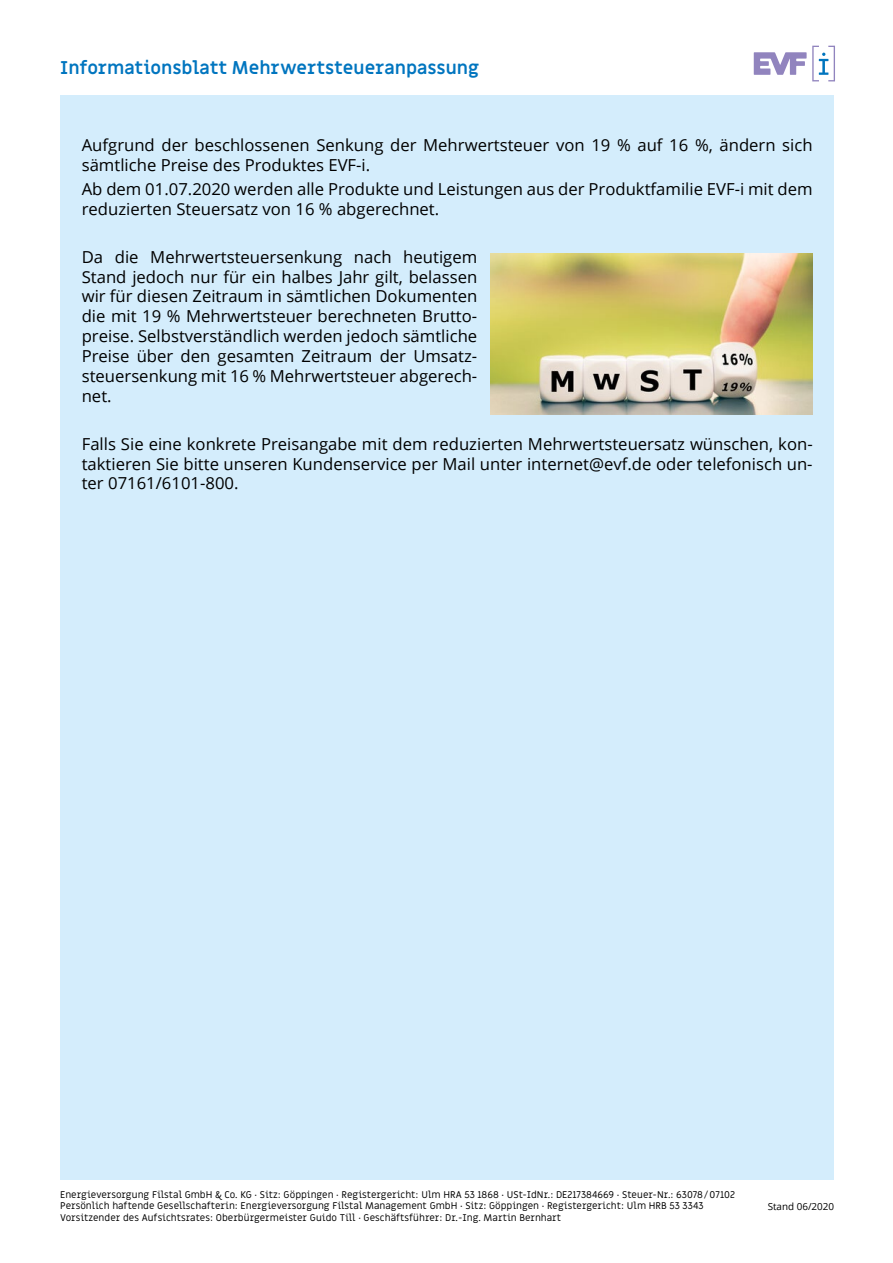
<style>
.page{position:relative;width:893px;height:1263px;background:#fff}
.page>*{position:absolute;margin:0;border:0;box-sizing:border-box;transform-origin:0 0}
.t1{font:700 18px "Miriam Libre";color:#0075bf}
.t2{font:16.5px/19.8px "Open Sans";color:#000}
.t3{font:9.75px/11.7px "Miriam Libre";color:#000}
.t4{font:9.75px "Open Sans";color:#000}
</style>
<div class="page">
<div style="left:60px;top:95px;width:774px;height:1084px;background:#d4edfc"></div>
<svg style="left:754px;top:46px;width:81px;height:35px"></svg>
<img style="left:490px;top:254px;width:323px;height:161px">
<p class="t1" style="left:60px;top:57px;width:420px">Informationsblatt Mehrwertsteueranpassung</p>
<p class="t2" style="left:82px;top:134px;width:732px">Aufgrund der beschlossenen Senkung der Mehrwertsteuer von 19 % auf 16 %, ändern sich sämtliche Preise des Produktes EVF-i.</p>
<p class="t2" style="left:82px;top:178px;width:732px">Ab dem 01.07.2020 werden alle Produkte und Leistungen aus der Produktfamilie EVF-i mit dem reduzierten Steuersatz von 16 % abgerechnet.</p>
<p class="t2" style="left:82px;top:246px;width:397px;text-align:justify">Da die Mehrwertsteuersenkung nach heutigem Stand jedoch nur für ein halbes Jahr gilt, belassen wir für diesen Zeitraum in sämtlichen Dokumenten die mit 19 % Mehrwertsteuer berechneten Brutto&shy;preise. Selbstverständlich werden jedoch sämtliche Preise über den gesamten Zeitraum der Umsatz&shy;steuersenkung mit 16 % Mehrwertsteuer abgerech&shy;net.</p>
<p class="t2" style="left:82px;top:433px;width:732px;text-align:justify">Falls Sie eine konkrete Preisangabe mit dem reduzierten Mehrwertsteuersatz wünschen, kon&shy;taktieren Sie bitte unseren Kundenservice per Mail unter internet@evf.de oder telefonisch un&shy;ter 07161/6101-800.</p>
<p class="t3" style="left:60px;top:1189px;width:676px">Energieversorgung Filstal GmbH &amp; Co. KG · Sitz: Göppingen · Registergericht: Ulm HRA 53 1868 · USt‑IdNr.: DE217384669 · Steuer‑Nr.: 63078 / 07102<br>Persönlich haftende Gesellschafterin: Energieversorgung Filstal Management GmbH · Sitz: Göppingen · Registergericht: Ulm HRB 53 3343<br>Vorsitzender des Aufsichtsrates: Oberbürgermeister Guido Till · Geschäftsführer: Dr.‑Ing. Martin Bernhart</p>
<p class="t4" style="left:768px;top:1200px;width:68px">Stand 06/2020</p>
</div>
